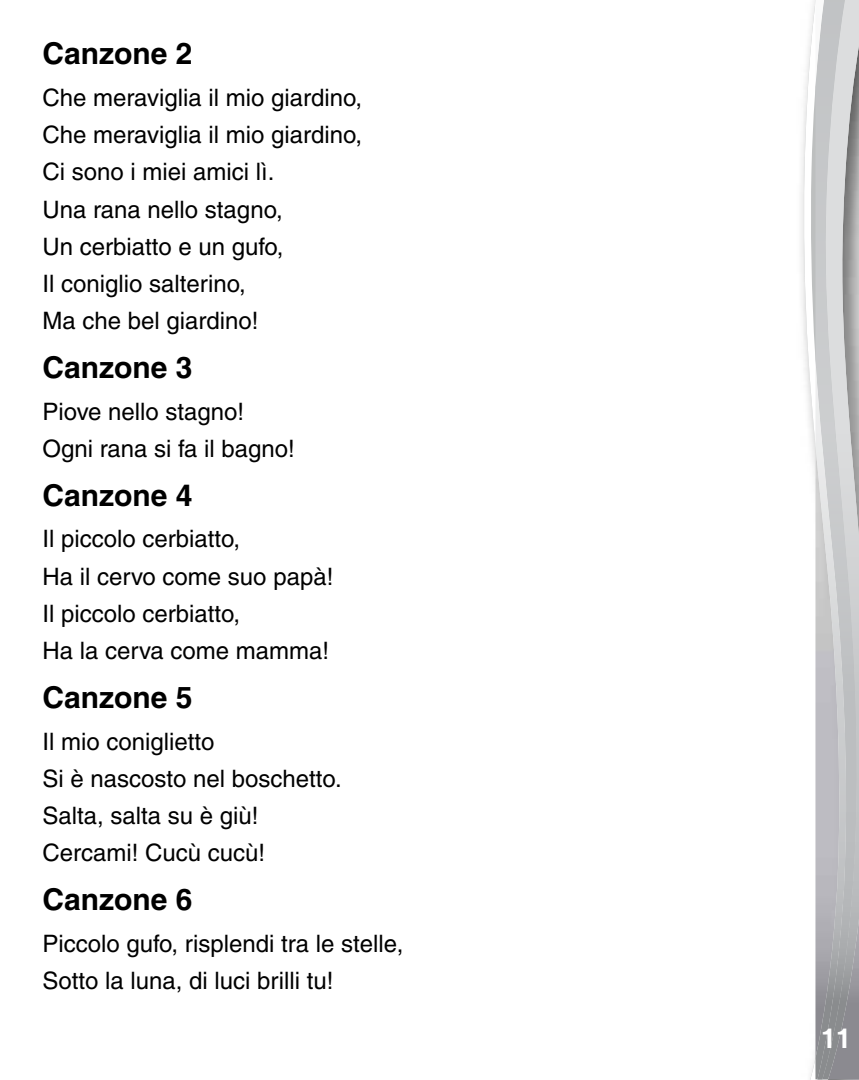
<style>
.page{position:relative;width:859px;height:1080px;background:#fff}
.page>*{position:absolute;margin:0;border:0;box-sizing:border-box;transform-origin:0 0}
.t1{font:700 30px "Helvetica";color:#000}
.t2{font:700 27px "Helvetica";color:#fff}
.t3{font:500 24px/37.2px "Helvetica";color:#000}
</style>
<div class="page">
<svg style="left:803px;top:0;width:12px;height:1080px"></svg>
<img style="left:849px;top:0;width:10px;height:1079px">
<img style="left:815px;top:0;width:34px;height:1079px">
<p class="t1" style="left:42px;top:35px;width:152px">Canzone 2</p>
<p class="t3" style="left:42px;top:79px;width:321px">Che meraviglia il mio giardino,<br>Che meraviglia il mio giardino,<br>Ci sono i miei amici lì.<br>Una rana nello stagno,<br>Un cerbiatto e un gufo,<br>Il coniglio salterino,<br>Ma che bel giardino!</p>
<p class="t1" style="left:42px;top:349px;width:152px">Canzone 3</p>
<p class="t3" style="left:42px;top:393px;width:254px">Piove nello stagno!<br>Ogni rana si fa il bagno!</p>
<p class="t1" style="left:42px;top:477px;width:152px">Canzone 4</p>
<p class="t3" style="left:42px;top:520px;width:292px">Il piccolo cerbiatto,<br>Ha il cervo come suo papà!<br>Il piccolo cerbiatto,<br>Ha la cerva come mamma!</p>
<p class="t1" style="left:42px;top:679px;width:152px">Canzone 5</p>
<p class="t3" style="left:42px;top:723px;width:301px">Il mio coniglietto<br>Si è nascosto nel boschetto.<br>Salta, salta su è giù!<br>Cercami! Cucù cucù!</p>
<p class="t1" style="left:42px;top:881px;width:152px">Canzone 6</p>
<p class="t3" style="left:42px;top:925px;width:362px">Piccolo gufo, risplendi tra le stelle,<br>Sotto la luna, di luci brilli tu!</p>
<p class="t2" style="left:821px;top:1022px;width:32px">11</p>
</div>
